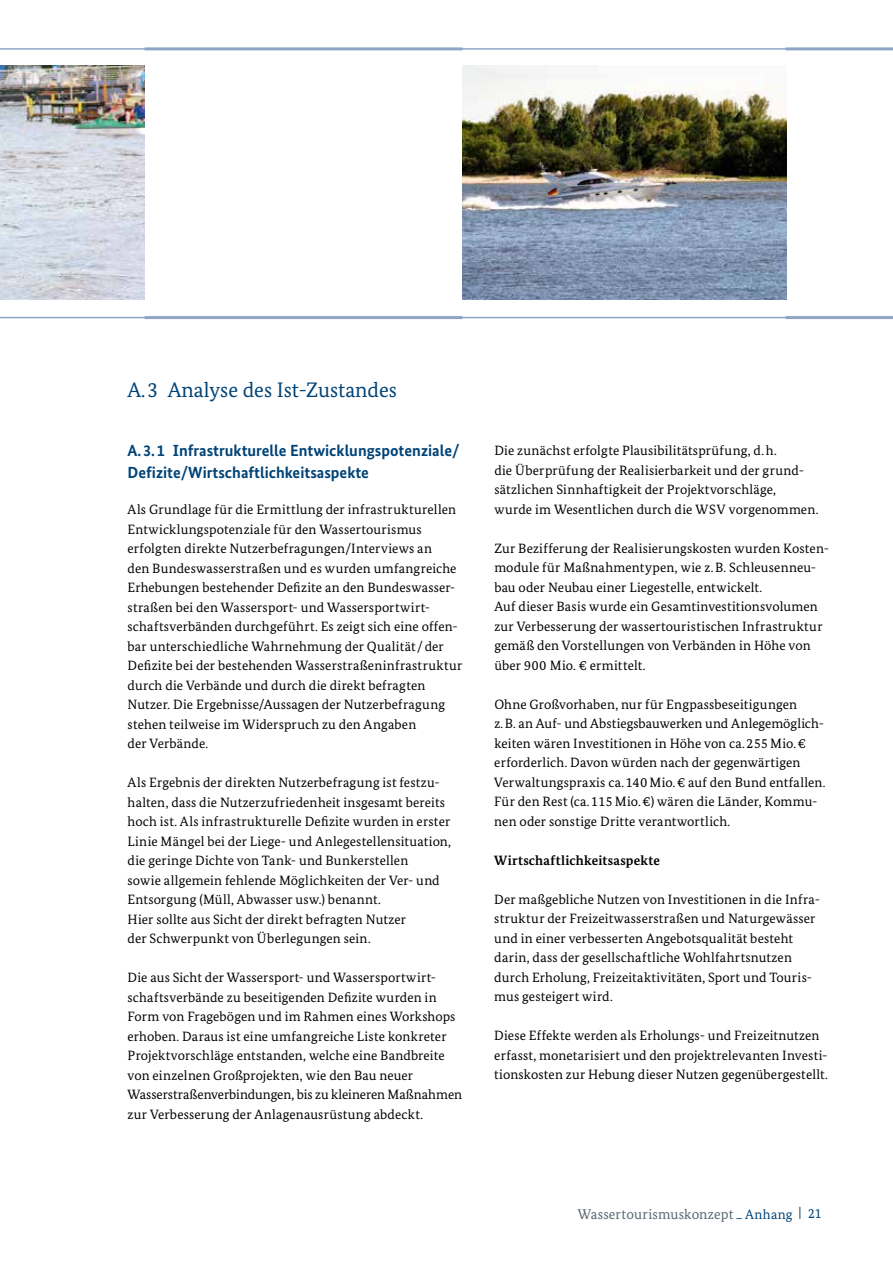
<style>
.page{position:relative;width:893px;height:1263px;background:#fff}
.page>*{position:absolute;margin:0;border:0;box-sizing:border-box;transform-origin:0 0}
.t1{font:21px "Bundes Serif";color:#004377}
.t2{font:700 16.2px/22.5px "Bundes Sans";color:#004377}
.t3{font:14.1px "Bundes Serif";letter-spacing:.01em;color:#57666d}
.t4{font:13.5px/19.5px "Bundes Serif";letter-spacing:.01em;color:#000}
.t5{font:700 13.5px "Bundes Serif";letter-spacing:.02em;color:#000}
.s1{font-size:13.5px;color:#004377}
</style>
<div class="page">
<img style="left:0;top:66px;width:145px;height:234px">
<img style="left:462px;top:66px;width:325px;height:234px">
<hr style="left:0;top:48px;width:893px;height:2px;background:#8fa5c6">
<hr style="left:0;top:317px;width:893px;height:1px;background:#8fa5c6">
<hr style="left:145px;top:47px;width:317px;height:3px;background:#8fa5c6">
<hr style="left:786px;top:47px;width:107px;height:3px;background:#8fa5c6">
<hr style="left:145px;top:316px;width:317px;height:3px;background:#8fa5c6">
<hr style="left:786px;top:316px;width:107px;height:3px;background:#8fa5c6">
<h1 class="t1" style="left:128px;top:377px;width:271px">A.3 Analyse des Ist-Zustandes</h1>
<p class="t2" style="left:128px;top:439px;width:333px">A.3.1 Infrastrukturelle Entwicklungspotenziale/<br>Defizite/Wirtschaftlichkeitsaspekte</p>
<p class="t4" style="left:128px;top:500px;width:336px">Als Grundlage für die Ermittlung der infrastrukturellen Entwicklungspotenziale für den Wassertourismus erfolgten direkte Nutzerbefragungen/Interviews an<br>den Bundeswasserstraßen und es wurden umfangreiche Erhebungen bestehender Defizite an den Bundeswasser&shy;straßen bei den Wassersport- und Wassersportwirt&shy;schaftsverbänden durchgeführt. Es zeigt sich eine offen&shy;bar unterschiedliche Wahrnehmung der Qualität/der Defizite bei der bestehenden Wasserstraßeninfrastruktur durch die Verbände und durch die direkt befragten Nutzer. Die Ergebnisse/Aussagen der Nutzerbefragung stehen teilweise im Widerspruch zu den Angaben<br>der Verbände.</p>
<p class="t4" style="left:128px;top:772px;width:325px">Als Ergebnis der direkten Nutzerbefragung ist festzu&shy;halten, dass die Nutzerzufriedenheit insgesamt bereits hoch ist. Als infrastrukturelle Defizite wurden in erster Linie Mängel bei der Liege- und Anlegestellensituation, die geringe Dichte von Tank- und Bunkerstellen<br>sowie allgemein fehlende Möglichkeiten der Ver- und Entsorgung (Müll, Abwasser usw.) benannt.<br>Hier sollte aus Sicht der direkt befragten Nutzer<br>der Schwerpunkt von Überlegungen sein.</p>
<p class="t4" style="left:128px;top:967px;width:336px">Die aus Sicht der Wassersport- und Wassersportwirt&shy;schaftsverbände zu beseitigenden Defizite wurden in Form von Fragebögen und im Rahmen eines Workshops erhoben. Daraus ist eine umfangreiche Liste konkreter Projektvorschläge entstanden, welche eine Bandbreite von einzelnen Großprojekten, wie den Bau neuer Wasserstraßenverbindungen, bis zu kleineren Maßnahmen zur Verbesserung der Anlagenausrüstung abdeckt.</p>
<p class="t4" style="left:494px;top:441px;width:326px">Die zunächst erfolgte Plausibilitätsprüfung, d.h.<br>die Überprüfung der Realisierbarkeit und der grund&shy;sätzlichen Sinnhaftigkeit der Projektvorschläge,<br>wurde im Wesentlichen durch die WSV vorgenommen.</p>
<p class="t4" style="left:494px;top:538px;width:336px">Zur Bezifferung der Realisierungskosten wurden Kosten&shy;module für Maßnahmentypen, wie z.B. Schleusenneu&shy;bau oder Neubau einer Liegestelle, entwickelt.<br>Auf dieser Basis wurde ein Gesamtinvestitionsvolumen zur Verbesserung der wassertouristischen Infrastruktur gemäß den Vorstellungen von Verbänden in Höhe von über 900 Mio. € ermittelt.</p>
<p class="t4" style="left:494px;top:694px;width:333px">Ohne Großvorhaben, nur für Engpassbeseitigungen<br>z.B. an Auf- und Abstiegsbauwerken und Anlegemöglich&shy;keiten wären Investitionen in Höhe von ca.255 Mio.€ erforderlich. Davon würden nach der gegenwärtigen Verwaltungspraxis ca.140 Mio.€ auf den Bund entfallen.<br>Für den Rest (ca.115 Mio.€) wären die Länder, Kommu&shy;nen oder sonstige Dritte verantwortlich.</p>
<p class="t5" style="left:494px;top:852px;width:167px">Wirtschaftlichkeitsaspekte</p>
<p class="t4" style="left:494px;top:889px;width:327px">Der maßgebliche Nutzen von Investitionen in die Infra&shy;struktur der Freizeitwasserstraßen und Naturgewässer und in einer verbesserten Angebotsqualität besteht darin, dass der gesellschaftliche Wohlfahrtsnutzen durch Erholung, Freizeitaktivitäten, Sport und Touris&shy;mus gesteigert wird.</p>
<p class="t4" style="left:494px;top:1026px;width:335px">Diese Effekte werden als Erholungs- und Freizeitnutzen erfasst, monetarisiert und den projektrelevanten Investi&shy;tionskosten zur Hebung dieser Nutzen gegenübergestellt.</p>
<p class="t3" style="left:578px;top:1205px;width:245px">Wassertourismuskonzept <span class="s1">_ Anhang | 21</span></p>
</div>
